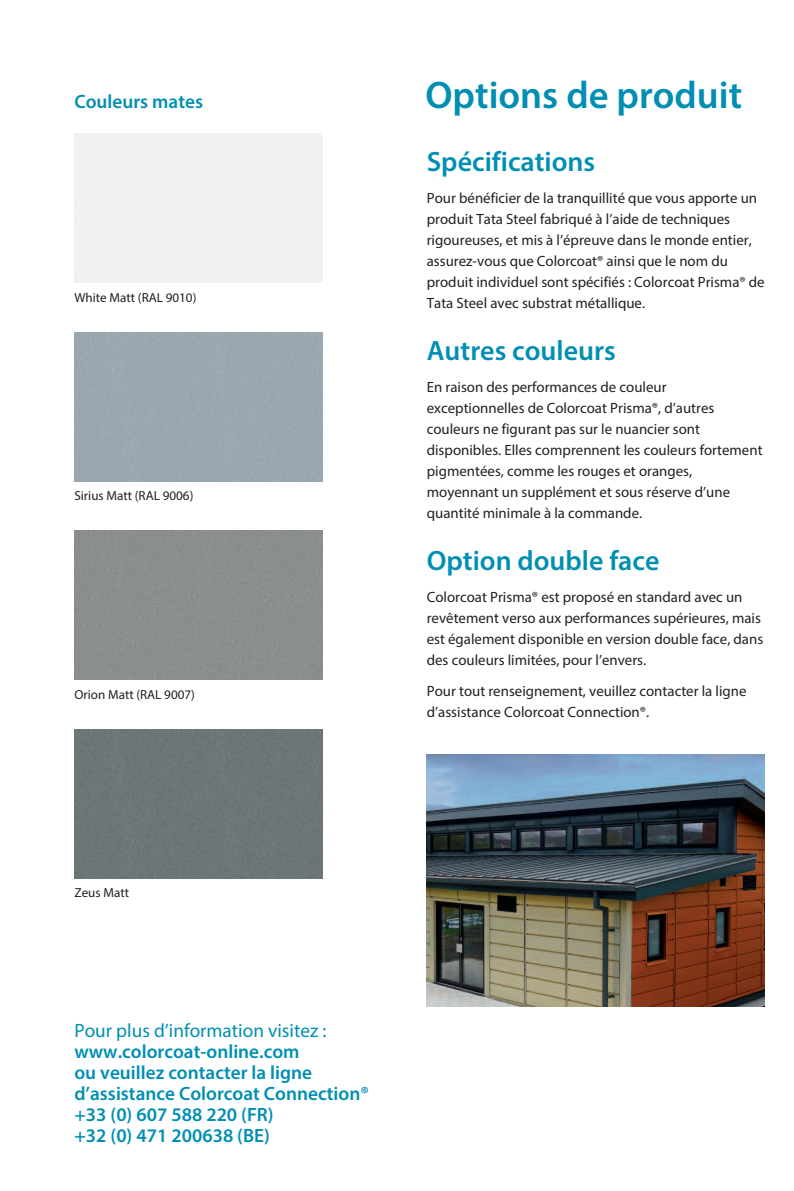
<style>
.page{position:relative;width:794px;height:1191px;background:#fff}
.page>*{position:absolute;margin:0;border:0;box-sizing:border-box;transform-origin:0 0}
.t1{font:600 38.5px "Myriad Pro";color:#008fb3}
.t2{font:600 28px "Myriad Pro";color:#008fb3}
.t3{font:600 19.25px/21px "Myriad Pro";color:#008fb3}
.t4{font:19.25px "Myriad Pro";color:#008fb3}
.t5{font:14.88px/21px "Myriad Pro";color:#231f20}
.t6{font:13.12px "Myriad Pro";color:#231f20}
</style>
<div class="page">
<div style="left:74px;top:332px;width:248px;height:149px;background:#99a7b0"></div>
<div style="left:74px;top:531px;width:248px;height:149px;background:#8b8e8e"></div>
<img style="left:74px;top:729px;width:248px;height:149px">
<img style="left:427px;top:754px;width:337px;height:252px">
<p class="t3" style="left:74px;top:93px;width:130px">Couleurs mates</p>
<p class="t6" style="left:74px;top:292px;width:123px">White Matt (RAL 9010)</p>
<p class="t6" style="left:74px;top:491px;width:120px">Sirius Matt (RAL 9006)</p>
<p class="t6" style="left:74px;top:689px;width:122px">Orion Matt (RAL 9007)</p>
<h1 class="t1" style="left:425px;top:81px;width:318px">Options de produit</h1>
<h2 class="t2" style="left:427px;top:151px;width:170px">Spécifications</h2>
<p class="t5" style="left:427px;top:188px;width:339px">Pour bénéficier de la tranquillité que vous apporte un produit Tata Steel fabriqué à l’aide de techniques rigoureuses, et mis à l’épreuve dans le monde entier, assurez-vous que Colorcoat® ainsi que le nom du produit individuel sont spécifiés : Colorcoat Prisma® de Tata Steel avec substrat métallique.</p>
<h2 class="t2" style="left:427px;top:340px;width:190px">Autres couleurs</h2>
<p class="t5" style="left:427px;top:377px;width:337px">En raison des performances de couleur exceptionnelles de Colorcoat Prisma®, d’autres couleurs ne figurant pas sur le nuancier sont disponibles. Elles comprennent les couleurs fortement pigmentées, comme les rouges et oranges, moyennant un supplément et sous réserve d’une quantité minimale à la commande.</p>
<h2 class="t2" style="left:427px;top:550px;width:234px">Option double face</h2>
<p class="t5" style="left:427px;top:587px;width:338px">Colorcoat Prisma® est proposé en standard avec un revêtement verso aux performances supérieures, mais est également disponible en version double face, dans des couleurs limitées, pour l’envers.</p>
<p class="t5" style="left:427px;top:682px;width:321px">Pour tout renseignement, veuillez contacter la ligne d’assistance Colorcoat Connection®.</p>
<p class="t6" style="left:74px;top:888px;width:56px">Zeus Matt</p>
<p class="t4" style="left:74px;top:1023px;width:253px">Pour plus d’information visitez :</p>
<p class="t3" style="left:74px;top:1043px;width:296px">www.colorcoat-online.com<br>ou veuillez contacter la ligne d’assistance Colorcoat Connection® +33 (0) 607 588 220 (FR)<br>+32 (0) 471 200638 (BE)</p>
</div>
